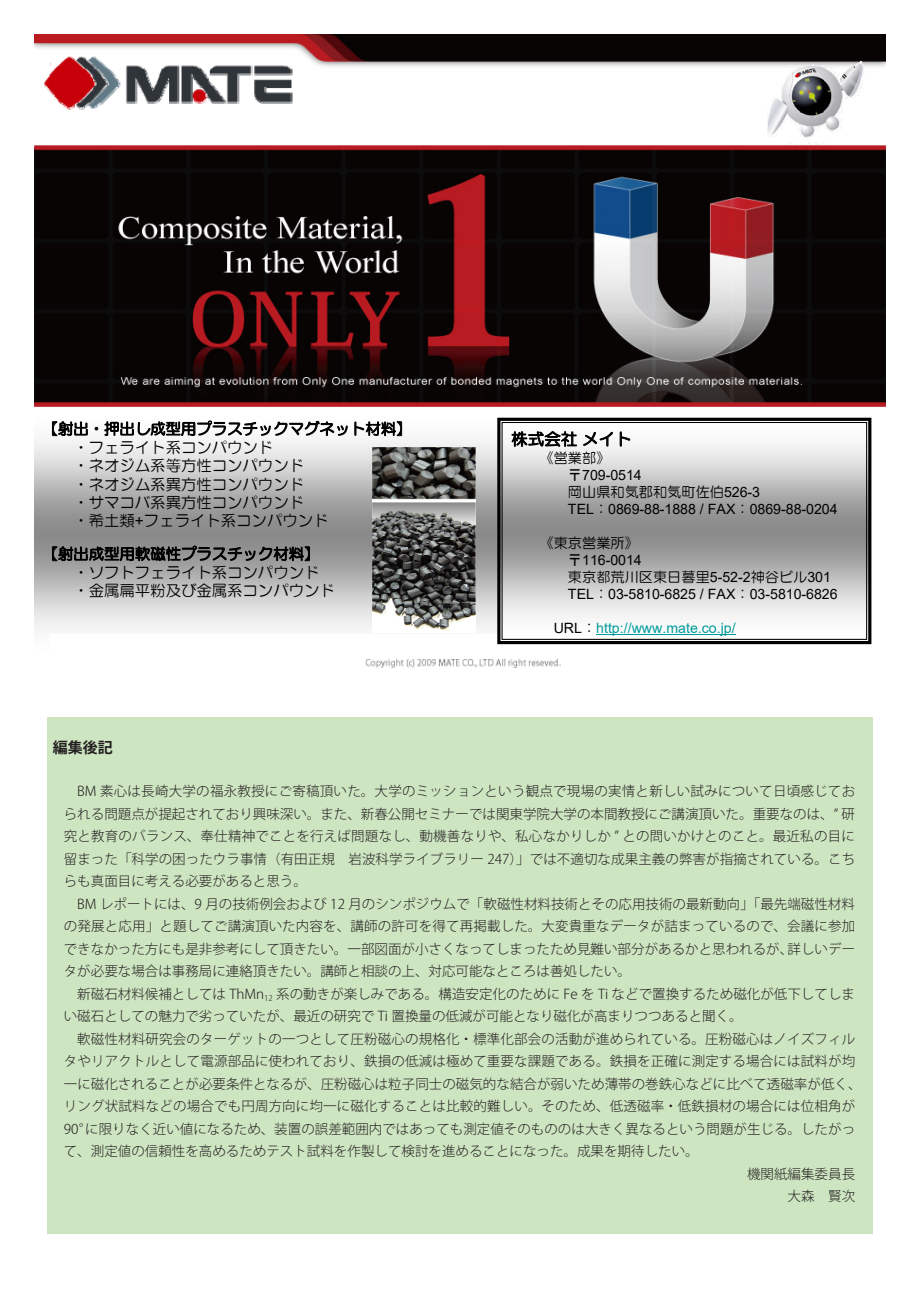
<style>
.page{position:relative;width:919px;height:1289px;background:#fff}
.page>*{position:absolute;margin:0;border:0;box-sizing:border-box;transform-origin:0 0}
.t1{font:16.5px "HG Maru Gothic MPRO";color:#000}
.t2{font:15.45px/18.3px "HG Maru Gothic MPRO";color:#000}
.t3{font:700 15px "Koz Go Pro";color:#231f20}
.t4{font:14.25px "Arial";letter-spacing:-.005em;color:#000}
.t5{font:14.25px "HG Maru Gothic MPRO";color:#000}
.t6{font:14.25px "Arial";color:#009a9a}
.t7{font:300 13.5px/22.5px "Koz Go Pro";color:#231f20;text-align:justify}
.s1{font-family:"Arial"}
.s2{font-family:"HG Maru Gothic MPRO"}
.s3{color:#000}
.s4{font-family:"HG Maru Gothic MPRO";color:#000}
</style>
<div class="page">
<img style="left:365px;top:658px;width:195px;height:10px">
<img style="left:34px;top:34px;width:851px;height:35px">
<img style="left:34px;top:422px;width:463px;height:207px">
<svg style="left:52px;top:421px;width:36px;height:15px"></svg>
<svg style="left:104px;top:420px;width:243px;height:16px"></svg>
<svg style="left:354px;top:421px;width:48px;height:15px"></svg>
<svg style="left:52px;top:538px;width:258px;height:29px;background:#727272"></svg>
<img style="left:34px;top:145px;width:851px;height:262px">
<div style="left:51px;top:52px;width:150px;height:44px;background:#fff"></div>
<img style="left:44px;top:56px;width:248px;height:53px">
<img style="left:766px;top:61px;width:100px;height:83px">
<svg style="left:497px;top:417px;width:374px;height:227px"></svg>
<svg style="left:511px;top:429px;width:66px;height:18px"></svg>
<svg style="left:583px;top:432px;width:29px;height:14px"></svg>
<svg style="left:620px;top:431px;width:10px;height:15px"></svg>
<hr style="left:596px;top:634px;width:139px;height:1px;background:#009a9a">
<img style="left:372px;top:447px;width:103px;height:184px">
<div style="left:47px;top:716px;width:825px;height:517px;background:#cde5c1"></div>
<p class="t2" style="left:73px;top:419px;width:339px;text-indent:-31px">【射出・押出し成型用プラスチックマグネット材料】・フェライト系コンパウンド<br>・ネオジム系等方性コンパウンド<br>・ネオジム系異方性コンパウンド<br>・サマコバ系異方性コンパウンド<br>・希土類<span class="s1">+</span>フェライト系コンパウンド</p>
<p class="t2" style="left:73px;top:544px;width:263px;text-indent:-31px">【射出成型用軟磁性プラスチック材料】・ソフトフェライト系コンパウンド・金属扁平粉及び金属系コンパウンド</p>
<p class="t1" style="left:511px;top:431px;width:122px">株式会社メイト</p>
<p class="t5" style="left:539px;top:451px;width:72px">《営業部》</p>
<p class="t4" style="left:568px;top:465px;width:75px"><span class="s2">〒</span>709-0514</p>
<p class="t5" style="left:568px;top:484px;width:194px">岡山県和気郡和気町佐伯<span class="s1">526-3</span></p>
<p class="t4" style="left:568px;top:499px;width:271px">TEL<span class="s2">：</span>0869-88-1888 / FAX<span class="s2">：</span>0869-88-0204</p>
<p class="t5" style="left:539px;top:536px;width:101px">《東京営業所》</p>
<p class="t4" style="left:568px;top:550px;width:75px"><span class="s2">〒</span>116-0014</p>
<p class="t5" style="left:568px;top:569px;width:264px">東京都荒川区東日暮里<span class="s1">5-52-2</span>神谷ビル<span class="s1">301</span></p>
<p class="t4" style="left:568px;top:583px;width:271px">TEL<span class="s2">：</span>03-5810-6825 / FAX<span class="s2">：</span>03-5810-6826</p>
<p class="t6" style="left:553px;top:617px;width:183px"><span class="s3">URL</span><span class="s4">：</span>http://www.mate.co.jp/</p>
<p class="t3" style="left:53px;top:737px;width:61px">編集後記</p>
<p class="t7" style="left:64px;top:780px;width:792px;text-indent:14px">BM 素心は長崎大学の福永教授にご寄稿頂いた。大学のミッションという観点で現場の実情と新しい試みについて日頃感じておられる問題点が提起されており興味深い。また、新春公開セミナーでは関東学院大学の本間教授にご講演頂いた。重要なのは、” 研究と教育のバランス、奉仕精神でことを行えば問題なし、動機善なりや、私心なかりしか ” との問いかけとのこと。最近私の目に留まった「科学の困ったウラ事情（有田正規　岩波科学ライブラリー 247）」では不適切な成果主義の弊害が指摘されている。こちらも真面目に考える必要があると思う。</p>
<p class="t7" style="left:64px;top:892px;width:793px;text-indent:14px">BM レポートには、9 月の技術例会および 12 月のシンポジウムで「軟磁性材料技術とその応用技術の最新動向」「最先端磁性材料の発展と応用」と題してご講演頂いた内容を、講師の許可を得て再掲載した。大変貴重なデータが詰まっているので、会議に参加できなかった方にも是非参考にして頂きたい。一部図面が小さくなってしまったため見難い部分があるかと思われるが、詳しいデータが必要な場合は事務局に連絡頂きたい。講師と相談の上、対応可能なところは善処したい。</p>
<p class="t7" style="left:64px;top:982px;width:792px;text-indent:14px">新磁石材料候補としては ThMn<sub>12</sub> 系の動きが楽しみである。構造安定化のために Fe を Ti などで置換するため磁化が低下してしまい磁石としての魅力で劣っていたが、最近の研究で Ti 置換量の低減が可能となり磁化が高まりつつあると聞く。</p>
<p class="t7" style="left:77px;top:1027px;width:779px">軟磁性材料研究会のターゲットの一つとして圧粉磁心の規格化・標準化部会の活動が進められている。圧粉磁心はノイズフィル</p>
<p class="t7" style="left:64px;top:1050px;width:793px">タやリアクトルとして電源部品に使われており、鉄損の低減は極めて重要な課題である。鉄損を正確に測定する場合には試料が均</p>
<p class="t7" style="left:64px;top:1072px;width:799px">一に磁化されることが必要条件となるが、圧粉磁心は粒子同士の磁気的な結合が弱いため薄帯の巻鉄心などに比べて透磁率が低く、</p>
<p class="t7" style="left:64px;top:1095px;width:793px">リング状試料などの場合でも円周方向に均一に磁化することは比較的難しい。そのため、低透磁率・低鉄損材の場合には位相角が</p>
<p class="t7" style="left:64px;top:1117px;width:792px">90°に限りなく近い値になるため、装置の誤差範囲内ではあっても測定値そのもののは大きく異なるという問題が生じる。したがっ</p>
<p class="t7" style="left:64px;top:1140px;width:636px">て、測定値の信頼性を高めるためテスト試料を作製して検討を進めることになった。成果を期待したい。</p>
<p class="t7" style="left:747px;top:1162px;width:110px">機関紙編集委員長</p>
<p class="t7" style="left:787px;top:1185px;width:69px">大森　賢次</p>
</div>
